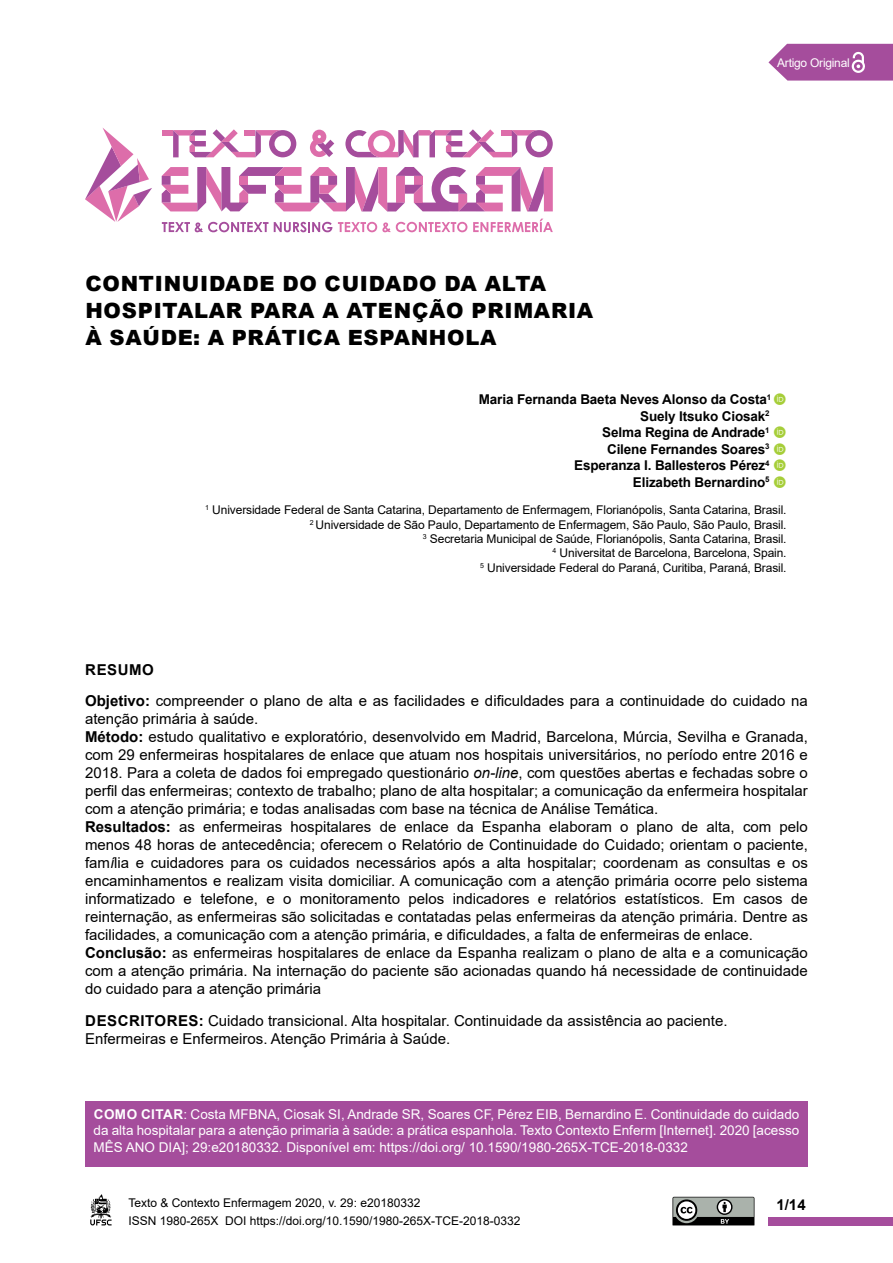
<style>
.page{position:relative;width:893px;height:1263px;background:#fff}
.page>*{position:absolute;margin:0;border:0;box-sizing:border-box;transform-origin:0 0}
.t1{font:900 21px/27px "Arial";letter-spacing:.035em;color:#000}
.t2{font:15px/18px "Arial";color:#000}
.t3{font:700 15px "Arial";color:#000}
.t4{font:13.5px/16.2px "Arial";color:#fff;text-align:justify}
.t5{font:700 13.5px/16.5px "Arial";letter-spacing:-.01em;color:#000;text-align:right}
.t6{font:12px/14.4px "Arial";letter-spacing:-.01em;color:#000}
.t7{font:12px "Arial";letter-spacing:-.02em;color:#fff}
.s1{font-weight:700}
.s2{font-style:italic}
</style>
<div class="page">
<div style="left:769px;top:1217px;width:124px;height:8px;background:#a54d9c"></div>
<svg style="left:90px;top:1194px;width:22px;height:31px"></svg>
<svg style="left:162px;top:167px;width:391px;height:45px"></svg>
<div style="left:162px;top:130px;width:11px;height:6px;background:#dd6daa"></div>
<svg style="left:173px;top:129px;width:123px;height:28px"></svg>
<svg style="left:310px;top:129px;width:243px;height:28px"></svg>
<svg style="left:162px;top:222px;width:106px;height:10px"></svg>
<svg style="left:274px;top:222px;width:58px;height:10px"></svg>
<svg style="left:338px;top:222px;width:129px;height:10px"></svg>
<svg style="left:473px;top:219px;width:80px;height:13px"></svg>
<svg style="left:85px;top:128px;width:67px;height:94px"></svg>
<svg style="left:768px;top:44px;width:125px;height:37px;background:#af61a7"></svg>
<svg style="left:672px;top:1197px;width:83px;height:29px;background:#777b78"></svg>
<div style="left:85px;top:1101px;width:723px;height:66px;background:#a54d9c"></div>
<h1 class="t1" style="left:85px;top:270px;width:509px">CONTINUIDADE DO CUIDADO DA ALTA<br>HOSPITALAR PARA A ATENÇÃO PRIMARIA<br>À SAÚDE: A PRÁTICA ESPANHOLA</h1>
<p class="t7" style="left:777px;top:54px;width:74px">Artigo Original</p>
<p class="t5" style="left:479px;top:392px;width:294px">Maria Fernanda Baeta Neves Alonso da Costa<sup>1<br></sup>Suely Itsuko Ciosak<sup>2<br></sup>Selma Regina de Andrade<sup>1<br></sup>Cilene Fernandes Soares<sup>3<br></sup>Esperanza I. Ballesteros Pérez<sup>4<br></sup>Elizabeth Bernardino<sup>5</sup></p>
<p class="t6" style="left:205px;top:503px;width:583px;text-align:right"><sup>1</sup> Universidade Federal de Santa Catarina, Departamento de Enfermagem, Florianópolis, Santa Catarina, Brasil.<br><sup>2</sup> Universidade de São Paulo, Departamento de Enfermagem, São Paulo, São Paulo, Brasil.<br><sup>3</sup> Secretaria Municipal de Saúde, Florianópolis, Santa Catarina, Brasil.<br><sup>4</sup> Universitat de Barcelona, Barcelona, Spain.<br><sup>5</sup> Universidade Federal do Paraná, Curitiba, Paraná, Brasil.</p>
<p class="t2" style="left:85px;top:654px;width:724px;line-height:30.8px"><span class="s1">RESUMO<br>Objetivo:</span> compreender o plano de alta e as facilidades e dificuldades para a continuidade do cuidado na</p>
<p class="t2" style="left:85px;top:709px;width:724px">atenção primária à saúde.<br><span class="s1">Método:</span> estudo qualitativo e exploratório, desenvolvido em Madrid, Barcelona, Múrcia, Sevilha e Granada, com 29 enfermeiras hospitalares de enlace que atuam nos hospitais universitários, no período entre 2016 e 2018. Para a coleta de dados foi empregado questionário <span class="s2">on-line</span>, com questões abertas e fechadas sobre o perfil das enfermeiras; contexto de trabalho; plano de alta hospitalar; a comunicação da enfermeira hospitalar com a atenção primária; e todas analisadas com base na técnica de Análise Temática.<br><span class="s1">Resultados:</span> as enfermeiras hospitalares de enlace da Espanha elaboram o plano de alta, com pelo menos 48 horas de antecedência; oferecem o Relatório de Continuidade do Cuidado; orientam o paciente, fam<span class="s2">í</span>lia e cuidadores para os cuidados necessários após a alta hospitalar; coordenam as consultas e os encaminhamentos e realizam visita domiciliar. A comunicação com a atenção primária ocorre pelo sistema informatizado e telefone, e o monitoramento pelos indicadores e relatórios estatísticos. Em casos de reinternação, as enfermeiras são solicitadas e contatadas pelas enfermeiras da atenção primária. Dentre as facilidades, a comunicação com a atenção primária, e dificuldades, a falta de enfermeiras de enlace.<br><span class="s1">Conclusão:</span> as enfermeiras hospitalares de enlace da Espanha realizam o plano de alta e a comunicação com a atenção primária. Na internação do paciente são acionadas quando há necessidade de continuidade do cuidado para a atenção primária</p>
<p class="t2" style="left:85px;top:1012px;width:644px"><span class="s1">DESCRITORES:</span> Cuidado transicional. Alta hospitalar. Continuidade da assistência ao paciente.<br>Enfermeiras e Enfermeiros. Atenção Primária à Saúde.</p>
<p class="t4" style="left:94px;top:1106px;width:707px"><span class="s1">COMO CITAR</span>: Costa MFBNA, Ciosak SI, Andrade SR, Soares CF, Pérez EIB, Bernardino E. Continuidade do cuidado da alta hospitalar para a atenção primaria à saúde: a prática espanhola. Texto Contexto Enferm [Internet]. 2020 [acesso MÊS ANO DIA]; 29:e20180332. Disponível em: https://doi.org/ 10.1590/1980-265X-TCE-2018-0332</p>
<p class="t6" style="left:128px;top:1194px;width:394px;line-height:18px">Texto &amp; Contexto Enfermagem 2020, v. 29: e20180332<br>ISSN 1980-265X DOI https://doi.org/10.1590/1980-265X-TCE-2018-0332</p>
<p class="t3" style="left:776px;top:1194px;width:31px">1/14</p>
</div>
